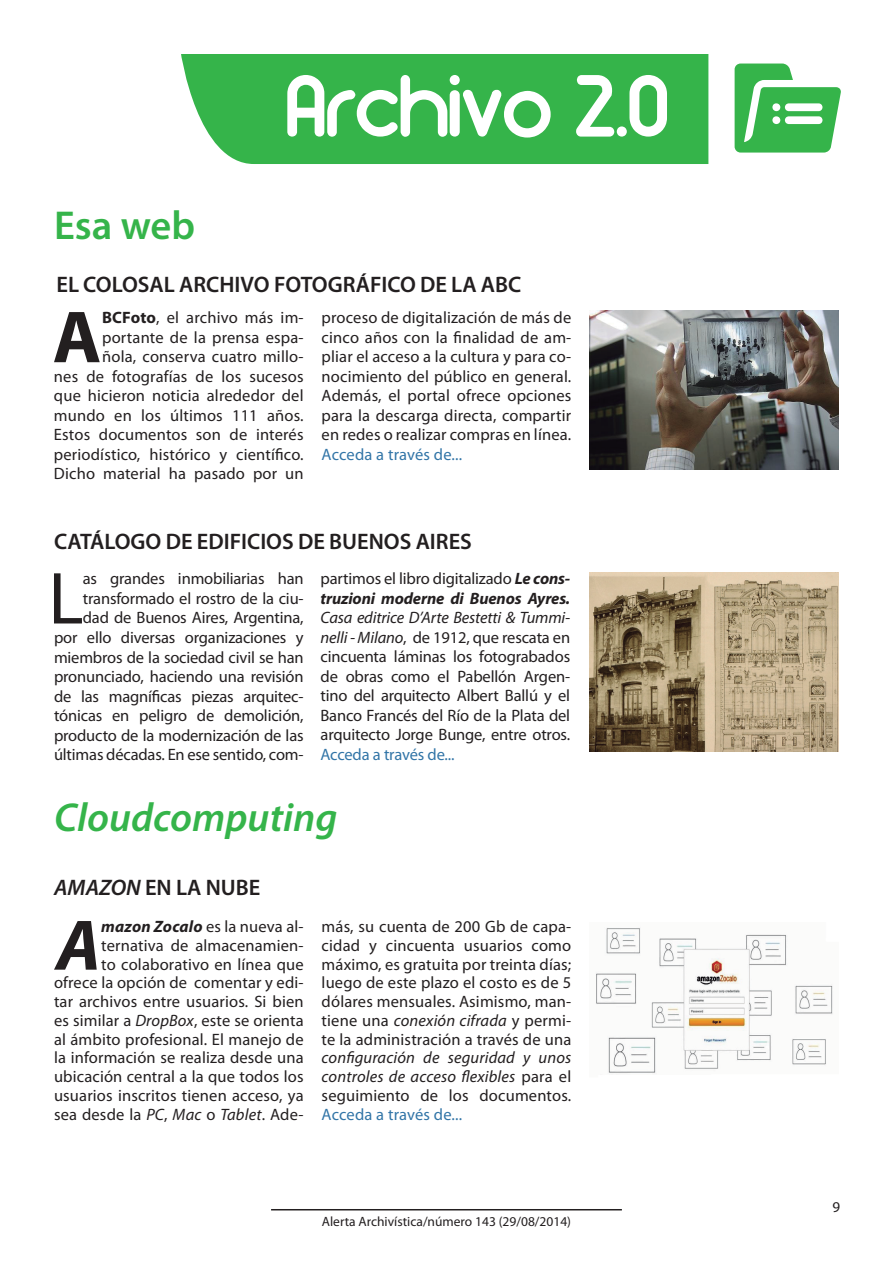
<style>
.page{position:relative;width:893px;height:1263px;background:#fff}
.page>*{position:absolute;margin:0;border:0;box-sizing:border-box;transform-origin:0 0}
.t1{font:700 74.4px "Myriad Pro";color:#231f20}
.t2{font:74.4px "Myriad Pro";color:#231f20}
.t3{font:italic 700 72.15px "Myriad Pro";color:#231f20}
.t4{font:italic 600 40.5px "Myriad Pro";color:#35b44a}
.t5{font:600 40.5px "Myriad Pro";color:#35b44a}
.t6{font:600 22.5px "Myriad Pro";color:#231f20}
.t7{font:16.5px/19.5px "Myriad Pro";letter-spacing:.01em;color:#231f20;text-align:justify}
.t8{font:16.5px/19.5px "Myriad Pro";letter-spacing:-.01em;color:#231f20;text-align:right}
.t9{font:italic 16.5px/18.8px "Myriad Pro";letter-spacing:.01em;color:#231f20;text-align:justify}
.t10{font:italic 700 16.5px/19.5px "Myriad Pro";letter-spacing:-.01em;color:#231f20}
.t11{font:16.5px "Myriad Pro";color:#3275a7}
.t12{font:15px "Myriad Pro";color:#231f20}
.t13{font:13.5px "Myriad Pro";color:#231f20}
.s1{font-weight:700}
.s2{font-weight:400;font-style:normal}
.s3{font-style:italic}
.s4{font-weight:700;font-style:italic}
.s5{font-style:normal}
</style>
<div class="page">
<hr style="left:271px;top:1209px;width:351px;height:1px;background:#231f20">
<div style="left:181px;top:54px;width:527px;height:110px;background:#35b44a"></div>
<svg style="left:287px;top:75px;width:264px;height:63px"></svg>
<svg style="left:576px;top:75px;width:91px;height:62px"></svg>
<svg style="left:735px;top:64px;width:106px;height:89px"></svg>
<img style="left:589px;top:311px;width:250px;height:158px">
<img style="left:596px;top:928px;width:237px;height:145px">
<img style="left:589px;top:572px;width:250px;height:180px">
<h3 class="t5" style="left:54px;top:199px;width:143px">ESA WEB</h3>
<h3 class="t6" style="left:56px;top:270px;width:466px">EL COLOSAL ARCHIVO FOTOGRÁFICO DE LA ABC</h3>
<p class="t7" style="left:54px;top:308px;width:251px;text-align:right"><span class="s1">BCFoto</span>, el archivo más im&shy;portante de la prensa espa-<br>ñola, conserva cuatro millo-<br>nes de fotografías de los sucesos que hicieron noticia alrededor del mundo en los últimos 111 años.<br>Estos documentos son de interés periodístico, histórico y científico.<br>Dicho material ha pasado por un</p>
<h1 class="t1" style="left:53px;top:289px;width:50px">A</h1>
<p class="t7" style="left:322px;top:308px;width:251px">proceso de digitalización de más de cinco años con la finalidad de am&shy;pliar el acceso a la cultura y para co&shy;nocimiento del público en general.<br>Además, el portal ofrece opciones para la descarga directa, compartir en redes o realizar compras en línea.</p>
<p class="t11" style="left:322px;top:444px;width:142px">Acceda a través de...</p>
<h3 class="t6" style="left:54px;top:527px;width:3px">CATÁLOGO</h3>
<h3 class="t6" style="left:166px;top:527px;width:43px">DE EDIFICIOS</h3>
<h3 class="t6" style="left:298px;top:527px;width:130px">DE BUENOS AIRES</h3>
<p class="t8" style="left:54px;top:569px;width:251px">as grandes inmobiliarias han transformado el rostro de la ciu&shy;dad de Buenos Aires, Argentina,<br>por ello diversas organizaciones y miembros de la sociedad civil se han pronunciado, haciendo una revisión de las magníficas piezas arquitec&shy;tónicas en peligro de demolición, producto de la modernización de las últimas décadas. En ese sentido, com-</p>
<h1 class="t2" style="left:48px;top:553px;width:37px">L</h1>
<p class="t10" style="left:321px;top:569px;width:251px"><span class="s2">partimos el libro digitalizado</span> Le cons&shy;truzioni moderne di Buenos Ayres.</p>
<p class="t7" style="left:321px;top:608px;width:251px"><span class="s3">Casa editrice D’Arte Bestetti &amp; Tummi&shy;nelli - Milano</span>, de 1912, que rescata en cincuenta láminas los fotograbados de obras como el Pabellón Argen&shy;tino del arquitecto Albert Ballú y el Banco Francés del Río de la Plata del arquitecto Jorge Bunge, entre otros.</p>
<p class="t11" style="left:321px;top:744px;width:135px">Acceda a través de...</p>
<h3 class="t4" style="left:54px;top:792px;width:285px">Cloudcomputing</h3>
<h3 class="t6" style="left:54px;top:873px;width:208px"><span class="s3">AMAZON</span> EN LA NU BE</h3>
<p class="t7" style="left:54px;top:917px;width:251px;line-height:18.8px;text-align:right"><span class="s4">mazon Zocalo</span> es la nueva al&shy;ternativa de almacenamien-<br>to colaborativo en línea que ofrece la opción de comentar y edi&shy;tar archivos entre usuarios. Si bien es similar a <span class="s3">DropBox</span>, este se orienta al ámbito profesional. El manejo de la información se realiza desde una ubicación central a la que todos los usuarios inscritos tienen acceso, ya sea desde la <span class="s3">PC</span>, <span class="s3">Mac</span> o <span class="s3">Tablet</span>. Ade-</p>
<h2 class="t3" style="left:56px;top:898px;width:46px">A</h2>
<p class="t7" style="left:322px;top:917px;width:251px;line-height:18.8px">más, su cuenta de 200 Gb de capa&shy;cidad y cincuenta usuarios como máximo, es gratuita por treinta días; luego de este plazo el costo es de 5 dólares mensuales. Asimismo, man&shy;tiene una <span class="s3">conexión cifrada</span> y permi&shy;te la administración a través de una</p>
<p class="t9" style="left:322px;top:1048px;width:251px">configuración de seguridad y unos controles de acceso flexibles <span class="s5">para el seguimiento de los documentos.</span></p>
<p class="t11" style="left:322px;top:1104px;width:142px">Acceda a través de...</p>
<p class="t13" style="left:322px;top:1213px;width:251px">Alerta Archivística/número 143 (29/08/2014)</p>
<p class="t12" style="left:832px;top:1197px;width:9px">9</p>
</div>
